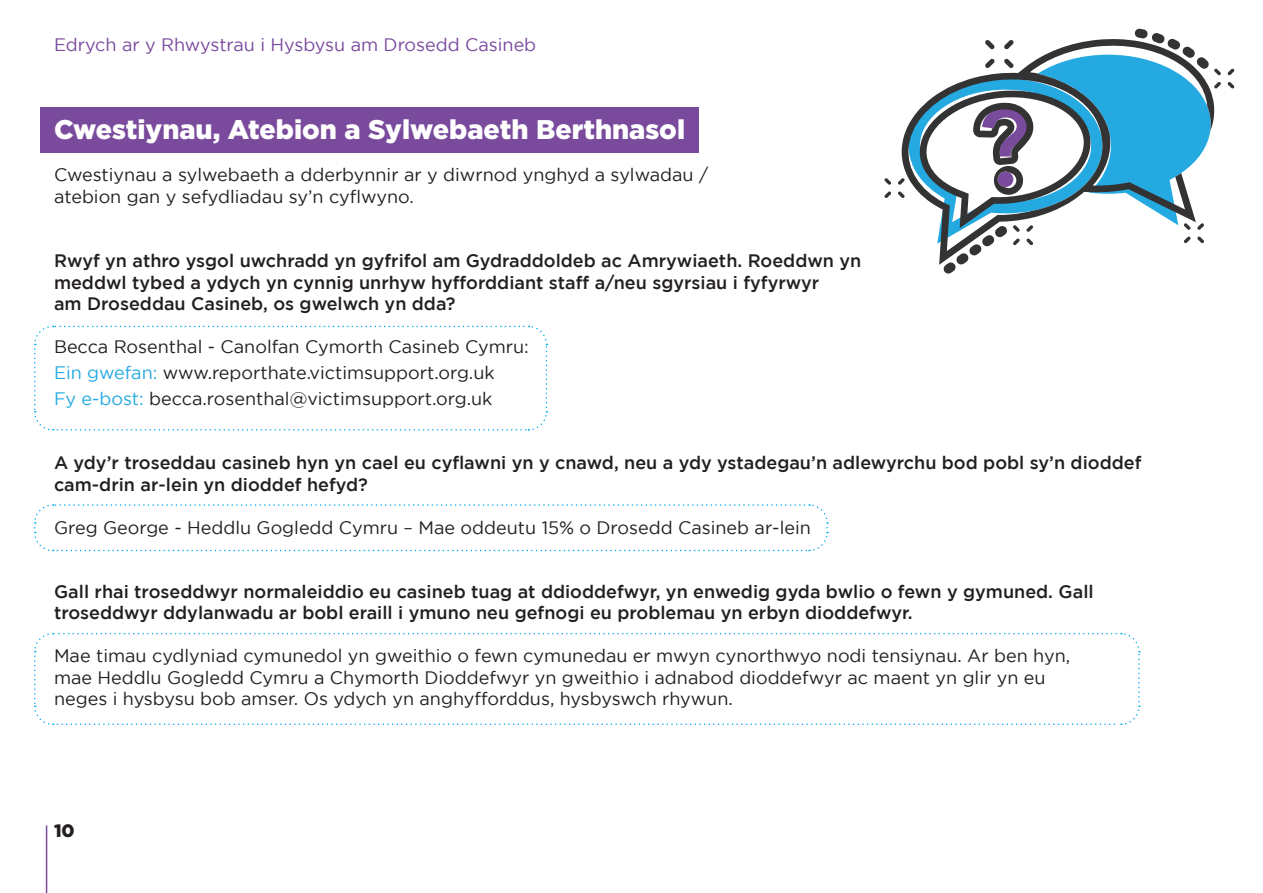
<style>
.page{position:relative;width:1263px;height:893px;background:#fff}
.page>*{position:absolute;margin:0;border:0;box-sizing:border-box;transform-origin:0 0}
.t1{font:900 27px "Gotham";color:#fff}
.t2{font:18px/21.6px "Gotham";color:#231f20}
.t3{font:500 18px/21.6px "Gotham";color:#231f20}
.t4{font:18px "Gotham";color:#7a4a9d}
.t5{font:900 18px "Gotham";color:#231f20}
.s1{color:#24aae1}
</style>
<div class="page">
<div style="left:40px;top:107px;width:659px;height:45px;background:#7a4a9d"></div>
<hr style="left:46px;top:825px;width:1px;height:68px;background:#7a4a9d">
<svg style="left:884px;top:191px;width:7px;height:7px"></svg>
<svg style="left:884px;top:178px;width:7px;height:7px"></svg>
<svg style="left:1227px;top:69px;width:7px;height:6px"></svg>
<svg style="left:1227px;top:82px;width:7px;height:7px"></svg>
<svg style="left:898px;top:28px;width:323px;height:246px"></svg>
<svg style="left:34px;top:325px;width:514px;height:106px"></svg>
<svg style="left:34px;top:504px;width:794px;height:48px"></svg>
<svg style="left:34px;top:632px;width:1106px;height:93px"></svg>
<p class="t4" style="left:54px;top:35px;width:484px">Edrych ar y Rhwystrau i Hysbysu am Drosedd Casineb</p>
<p class="t1" style="left:54px;top:113px;width:633px">Cwestiynau, Atebion a Sylwebaeth Berthnasol</p>
<p class="t2" style="left:54px;top:164px;width:656px">Cwestiynau a sylwebaeth a dderbynnir ar y diwrnod ynghyd a sylwadau / atebion gan y sefydliadau sy’n cyflwyno.</p>
<p class="t3" style="left:54px;top:250px;width:809px">Rwyf yn athro ysgol uwchradd yn gyfrifol am Gydraddoldeb ac Amrywiaeth. Roeddwn yn meddwl tybed a ydych yn cynnig unrhyw hyfforddiant staff a/neu sgyrsiau i fyfyrwyr<br>am Droseddau Casineb, os gwelwch yn dda?</p>
<p class="t2" style="left:54px;top:336px;width:476px">Becca Rosenthal - Canolfan Cymorth Casineb Cymru:</p>
<p class="t2" style="left:54px;top:362px;width:442px"><span class="s1">Ein gwefan:</span> www.reporthate.victimsupport.org.uk</p>
<p class="t2" style="left:54px;top:387px;width:440px"><span class="s1">Fy e-bost:</span> becca.rosenthal@victimsupport.org.uk</p>
<p class="t3" style="left:54px;top:451px;width:1089px">A ydy’r troseddau casineb hyn yn cael eu cyflawni yn y cnawd, neu a ydy ystadegau’n adlewyrchu bod pobl sy’n dioddef cam-drin ar-lein yn dioddef hefyd?</p>
<p class="t2" style="left:54px;top:516px;width:758px">Greg George - Heddlu Gogledd Cymru – Mae oddeutu 15% o Drosedd Casineb ar-lein</p>
<p class="t3" style="left:54px;top:580px;width:1041px">Gall rhai troseddwyr normaleiddio eu casineb tuag at ddioddefwyr, yn enwedig gyda bwlio o fewn y gymuned. Gall troseddwyr ddylanwadu ar bobl eraill i ymuno neu gefnogi eu problemau yn erbyn dioddefwyr.</p>
<p class="t2" style="left:54px;top:645px;width:1018px">Mae timau cydlyniad cymunedol yn gweithio o fewn cymunedau er mwyn cynorthwyo nodi tensiynau. Ar ben hyn, mae Heddlu Gogledd Cymru a Chymorth Dioddefwyr yn gweithio i adnabod dioddefwyr ac maent yn glir yn eu neges i hysbysu bob amser. Os ydych yn anghyfforddus, hysbyswch rhywun.</p>
<p class="t5" style="left:54px;top:821px;width:22px">10</p>
</div>
